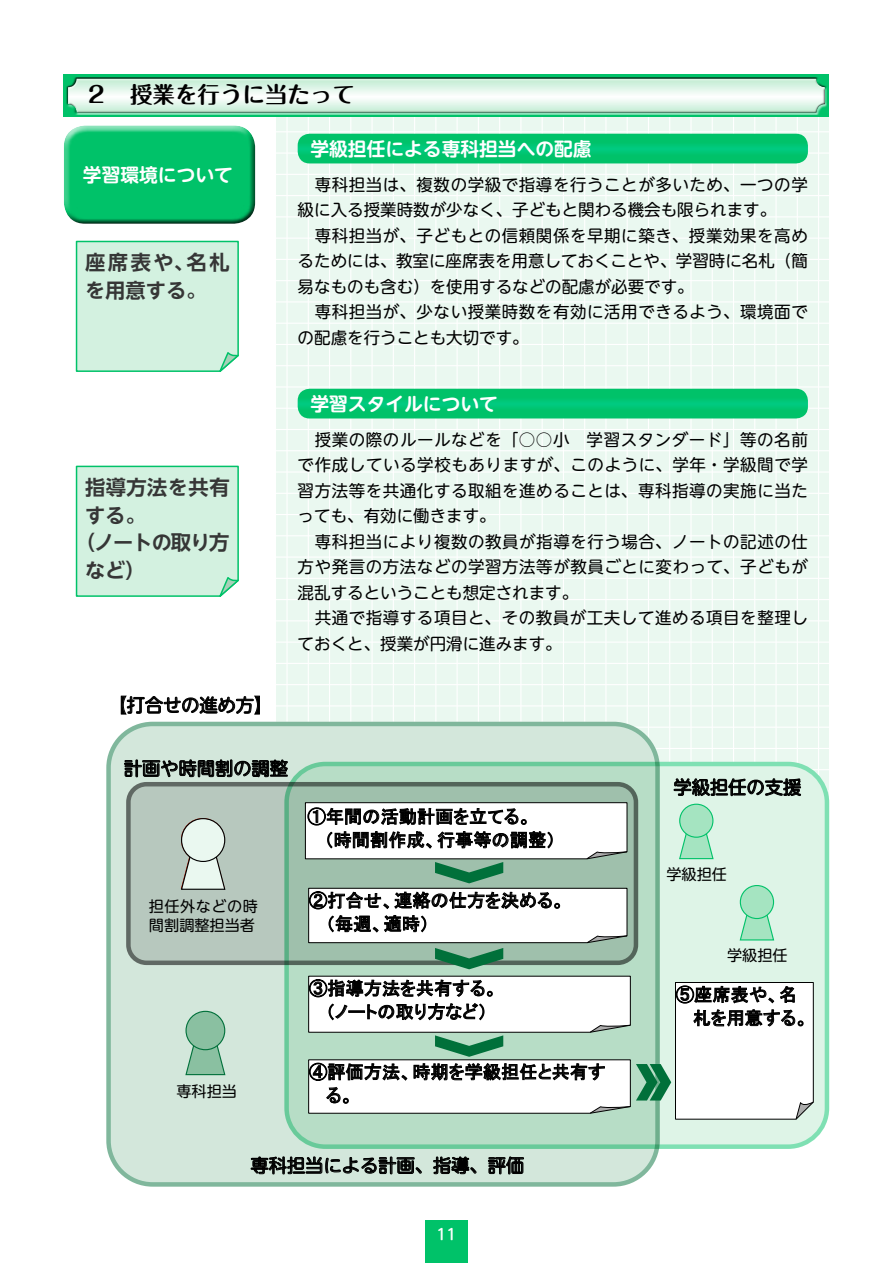
<style>
.page{position:relative;width:893px;height:1263px;background:#fff}
.page>*{position:absolute;margin:0;border:0;box-sizing:border-box;transform-origin:0 0}
.t1{font:700 22.5px "Maru Fo Pro";color:#000}
.t2{font:700 20.25px/27.8px "UD Shin Go NT Pro De";letter-spacing:.065em;color:#363636}
.t3{font:700 20.25px "UD Shin Go NT Pro De";letter-spacing:-.05em;color:#363636}
.t4{font:700 20.25px "UD Shin Go NT Pro De";letter-spacing:.025em;color:#363636}
.t5{font:700 20.25px "UD Shin Go NT Pro De";color:#363636}
.t6{font:700 18.75px "UD Shin M Go Pro De";color:#fff}
.t7{font:18px/23.4px "MS P Gothic";letter-spacing:.005em;color:#000}
.t8{font:18px "UD Shin M Go Pro";letter-spacing:.005em;color:#000}
.t9{font:16.5px/25.5px "UD Shin M Go Pro";letter-spacing:.035em;color:#000}
.t10{font:16.5px/25.5px "UD Shin M Go Pro";color:#000}
.t11{font:15px/19.5px "UD Shin M Go Pro";color:#000}
.t12{font:500 15px "UD Shin M Go Pro";color:#fff}
</style>
<div class="page">
<div style="left:425px;top:1220px;width:43px;height:43px;background:#00c269"></div>
<div style="left:276px;top:74px;width:553px;height:1114px;background:#eaf8f0"></div>
<hr style="left:286px;top:74px;width:2px;height:1114px;background:#fff">
<hr style="left:308px;top:74px;width:1px;height:1114px;background:#fff">
<hr style="left:329px;top:74px;width:1px;height:1114px;background:#fff">
<hr style="left:350px;top:74px;width:1px;height:1114px;background:#fff">
<hr style="left:371px;top:74px;width:2px;height:1114px;background:#fff">
<hr style="left:393px;top:74px;width:1px;height:1114px;background:#fff">
<hr style="left:414px;top:74px;width:1px;height:1114px;background:#fff">
<hr style="left:435px;top:74px;width:1px;height:1114px;background:#fff">
<hr style="left:457px;top:74px;width:1px;height:1114px;background:#fff">
<hr style="left:478px;top:74px;width:1px;height:1114px;background:#fff">
<hr style="left:499px;top:74px;width:1px;height:1114px;background:#fff">
<hr style="left:520px;top:74px;width:1px;height:1114px;background:#fff">
<hr style="left:542px;top:74px;width:1px;height:1114px;background:#fff">
<hr style="left:563px;top:74px;width:1px;height:1114px;background:#fff">
<hr style="left:584px;top:74px;width:1px;height:1114px;background:#fff">
<hr style="left:605px;top:74px;width:1px;height:1114px;background:#fff">
<hr style="left:627px;top:74px;width:1px;height:1114px;background:#fff">
<hr style="left:648px;top:74px;width:1px;height:1114px;background:#fff">
<hr style="left:669px;top:74px;width:1px;height:1114px;background:#fff">
<hr style="left:690px;top:74px;width:2px;height:1114px;background:#fff">
<hr style="left:712px;top:74px;width:1px;height:1114px;background:#fff">
<hr style="left:733px;top:74px;width:1px;height:1114px;background:#fff">
<hr style="left:754px;top:74px;width:1px;height:1114px;background:#fff">
<hr style="left:775px;top:74px;width:2px;height:1114px;background:#fff">
<hr style="left:797px;top:74px;width:1px;height:1114px;background:#fff">
<hr style="left:818px;top:74px;width:1px;height:1114px;background:#fff">
<hr style="left:276px;top:131px;width:553px;height:1px;background:#fff">
<hr style="left:276px;top:153px;width:553px;height:1px;background:#fff">
<hr style="left:276px;top:174px;width:553px;height:1px;background:#fff">
<hr style="left:276px;top:195px;width:553px;height:1px;background:#fff">
<hr style="left:276px;top:216px;width:553px;height:1px;background:#fff">
<hr style="left:276px;top:238px;width:553px;height:1px;background:#fff">
<hr style="left:276px;top:259px;width:553px;height:1px;background:#fff">
<hr style="left:276px;top:280px;width:553px;height:1px;background:#fff">
<hr style="left:276px;top:301px;width:553px;height:1px;background:#fff">
<hr style="left:276px;top:323px;width:553px;height:1px;background:#fff">
<hr style="left:276px;top:344px;width:553px;height:1px;background:#fff">
<hr style="left:276px;top:365px;width:553px;height:1px;background:#fff">
<hr style="left:276px;top:386px;width:553px;height:1px;background:#fff">
<hr style="left:276px;top:408px;width:553px;height:1px;background:#fff">
<hr style="left:276px;top:429px;width:553px;height:1px;background:#fff">
<hr style="left:276px;top:450px;width:553px;height:1px;background:#fff">
<hr style="left:276px;top:471px;width:553px;height:2px;background:#fff">
<hr style="left:276px;top:493px;width:553px;height:1px;background:#fff">
<hr style="left:276px;top:514px;width:553px;height:1px;background:#fff">
<hr style="left:276px;top:535px;width:553px;height:1px;background:#fff">
<hr style="left:276px;top:556px;width:553px;height:2px;background:#fff">
<hr style="left:276px;top:578px;width:553px;height:1px;background:#fff">
<hr style="left:276px;top:599px;width:553px;height:1px;background:#fff">
<hr style="left:276px;top:620px;width:553px;height:1px;background:#fff">
<hr style="left:276px;top:641px;width:553px;height:2px;background:#fff">
<hr style="left:276px;top:663px;width:553px;height:1px;background:#fff">
<hr style="left:276px;top:684px;width:553px;height:1px;background:#fff">
<hr style="left:276px;top:705px;width:553px;height:1px;background:#fff">
<hr style="left:276px;top:727px;width:553px;height:1px;background:#fff">
<hr style="left:276px;top:748px;width:553px;height:1px;background:#fff">
<hr style="left:276px;top:769px;width:553px;height:1px;background:#fff">
<hr style="left:276px;top:790px;width:553px;height:1px;background:#fff">
<div style="left:64px;top:824px;width:765px;height:364px;background:#fff"></div>
<svg style="left:298px;top:134px;width:510px;height:29px;background:#01c46f"></svg>
<svg style="left:298px;top:389px;width:510px;height:29px;background:#01c46f"></svg>
<div style="left:63px;top:125px;width:194px;height:92px;background:#fff;opacity:.75"></div>
<div style="left:63px;top:131px;width:194px;height:95px;background:#000;opacity:.75"></div>
<svg style="left:75px;top:240px;width:164px;height:132px;background:#caefdb"></svg>
<svg style="left:75px;top:465px;width:164px;height:132px;background:#caefdb"></svg>
<div style="left:64px;top:74px;width:765px;height:43px;background:#00c269"></div>
<div style="left:66px;top:76px;width:761px;height:37px;background:#005930"></div>
<div style="left:66px;top:78px;width:761px;height:37px;background:#000;opacity:.75"></div>
<div style="left:109px;top:724px;width:548px;height:460px;background:#d3e7db;border-radius:44px"></div>
<div style="left:106px;top:722px;width:554px;height:465px;border:5px solid #00703a;border-radius:44px"></div>
<svg style="left:287px;top:764px;width:540px;height:383px;background:#cbe9d7"></svg>
<div style="left:284px;top:762px;width:545px;height:387px;border:5px solid #00c269;border-radius:39px"></div>
<svg style="left:128px;top:784px;width:508px;height:179px;background:#aec4b7"></svg>
<div style="left:126px;top:782px;width:512px;height:183px;border:5px solid #000;border-radius:18px"></div>
<div style="left:182px;top:819px;width:42px;height:42px;background:#3d3d3b;border-radius:50%"></div>
<svg style="left:251px;top:1156px;width:171px;height:18px"></svg>
<svg style="left:433px;top:1156px;width:44px;height:18px"></svg>
<svg style="left:488px;top:1156px;width:36px;height:18px"></svg>
<svg style="left:674px;top:778px;width:127px;height:19px"></svg>
<svg style="left:124px;top:759px;width:164px;height:18px"></svg>
<svg style="left:305px;top:802px;width:323px;height:167px;background:#b5c2bb"></svg>
<svg style="left:308px;top:975px;width:506px;height:145px"></svg>
<svg style="left:678px;top:826px;width:36px;height:34px"></svg>
<div style="left:680px;top:804px;width:33px;height:33px;background:#a5e4c1;border-radius:50%"></div>
<div style="left:679px;top:804px;width:34px;height:34px;border:1px solid #00c269;border-radius:50%"></div>
<svg style="left:739px;top:907px;width:36px;height:34px"></svg>
<div style="left:740px;top:885px;width:33px;height:33px;background:#a5e4c1;border-radius:50%"></div>
<div style="left:740px;top:885px;width:34px;height:34px;border:1px solid #00c269;border-radius:50%"></div>
<svg style="left:185px;top:1036px;width:41px;height:40px"></svg>
<div style="left:186px;top:1011px;width:39px;height:39px;background:#8ac0a1;border-radius:50%"></div>
<div style="left:185px;top:1011px;width:40px;height:39px;border:1px solid #00703a;border-radius:50%"></div>
<svg style="left:180px;top:846px;width:46px;height:45px;background:#c4d0c8"></svg>
<div style="left:182px;top:819px;width:43px;height:42px;background:#eaf8f0;border-radius:50%"></div>
<div style="left:181px;top:818px;width:44px;height:44px;border:1px solid #000;border-radius:50%"></div>
<svg style="left:121px;top:696px;width:139px;height:19px"></svg>
<p class="t1" style="left:85px;top:77px;width:271px">２　授業を行うに当たって</p>
<p class="t6" style="left:83px;top:159px;width:152px">学習環境について</p>
<p class="t2" style="left:85px;top:248px;width:146px">座席表や、名札を用意する。</p>
<p class="t6" style="left:310px;top:133px;width:283px">学級担任による専科担当への配慮</p>
<p class="t10" style="left:298px;top:171px;width:512px">　専科担当は、複数の学級で指導を行うことが多いため、一つの学級に入る授業時数が少なく、子どもと関わる機会も限られます。<br>　専科担当が、子どもとの信頼関係を早期に築き、授業効果を高めるためには、教室に座席表を用意しておくことや、学習時に名札（簡易なものも含む）を使用するなどの配慮が必要です。<br>　専科担当が、少ない授業時数を有効に活用できるよう、環境面での配慮を行うことも大切です。</p>
<p class="t4" style="left:85px;top:471px;width:146px">指導方法を共有</p>
<p class="t5" style="left:85px;top:498px;width:62px">する。</p>
<p class="t3" style="left:75px;top:526px;width:156px">（ノートの取り方</p>
<p class="t5" style="left:85px;top:554px;width:62px">など）</p>
<p class="t8" style="left:109px;top:690px;width:165px">【打合せの進め方】</p>
<p class="t6" style="left:310px;top:388px;width:189px">学習スタイルについて</p>
<p class="t9" style="left:298px;top:426px;width:512px">　授業の際のルールなどを「○○小　学習スタンダード」等の名前で作成している学校もありますが、このように、学年・学級間で学習方法等を共通化する取組を進めることは、専科指導の実施に当たっても、有効に働きます。<br>　専科担当により複数の教員が指導を行う場合、ノートの記述の仕方や発言の方法などの学習方法等が教員ごとに変わって、子どもが混乱するということも想定されます。<br>　共通で指導する項目と、その教員が工夫して進める項目を整理しておくと、授業が円滑に進みます。</p>
<p class="t8" style="left:124px;top:754px;width:166px">計画や時間割の調整</p>
<p class="t11" style="left:149px;top:895px;width:110px">担任外などの時間割調整担当者</p>
<p class="t11" style="left:176px;top:1081px;width:62px">専科担当</p>
<p class="t7" style="left:324px;top:805px;width:233px;text-indent:-17px">①年間の活動計画を立てる。<br>（時間割作成、行事等の調整）</p>
<p class="t7" style="left:326px;top:888px;width:241px;text-indent:-17px">②打合せ、連絡の仕方を決める。（毎週、適時）</p>
<p class="t7" style="left:309px;top:976px;width:190px;text-align:center">③指導方法を共有する。（ノートの取り方など）</p>
<p class="t7" style="left:326px;top:1060px;width:281px;text-indent:-17px">④評価方法、時期を学級担任と共有する。</p>
<p class="t8" style="left:673px;top:773px;width:129px">学級担任の支援</p>
<p class="t11" style="left:666px;top:864px;width:62px">学級担任</p>
<p class="t11" style="left:727px;top:945px;width:62px">学級担任</p>
<p class="t7" style="left:693px;top:983px;width:117px;text-indent:-17px">⑤座席表や、名札を用意する。</p>
<p class="t8" style="left:251px;top:1151px;width:275px">専科担当による計画、指導、評価</p>
<p class="t12" style="left:437px;top:1222px;width:21px">11</p>
</div>
